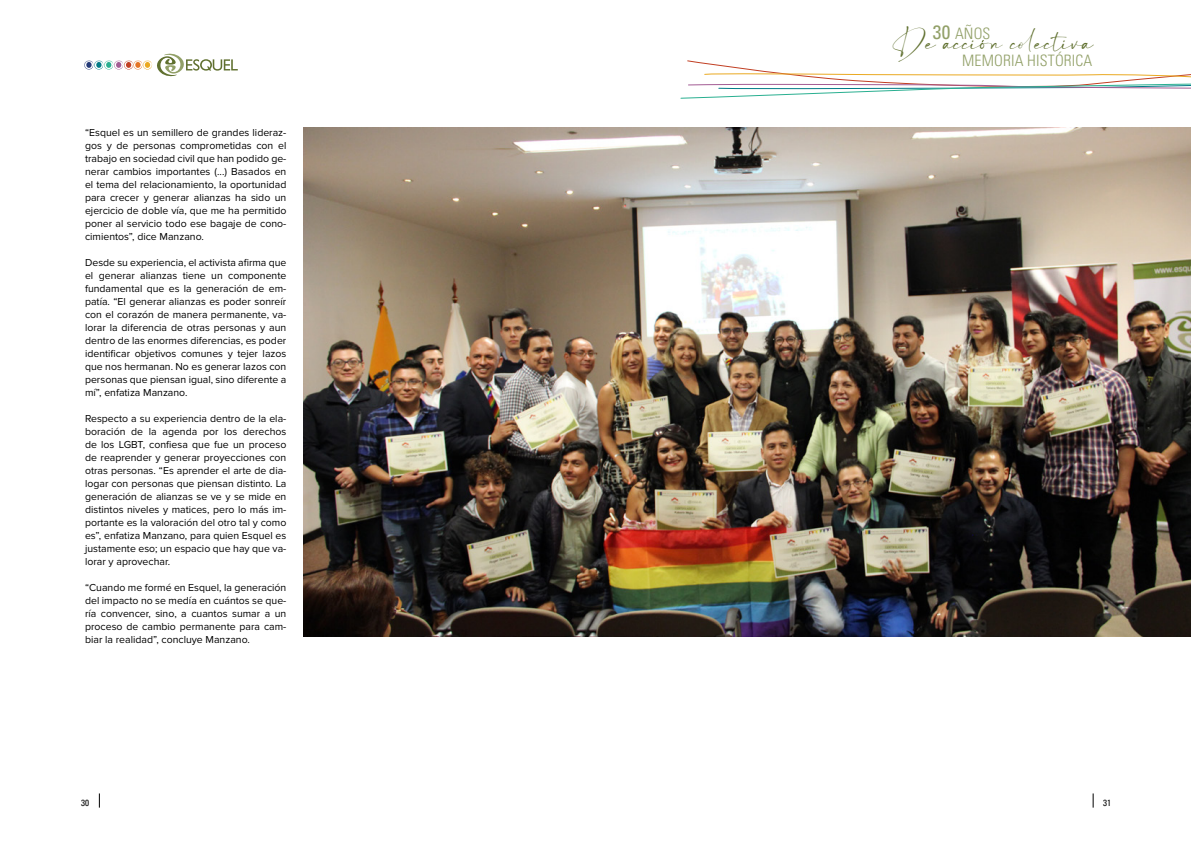
<style>
.page{position:relative;width:1191px;height:842px;background:#fff}
.page>*{position:absolute;margin:0;border:0;box-sizing:border-box;transform-origin:0 0}
.t1{font:30.3px "Estrada Signature";color:#60702f}
.t2{font:300 condensed 15.7px/27.5px "Univers LT Std";letter-spacing:.01em;color:#92a068}
.t3{font:10.5px/13px "Proxima Nova";color:#000;text-align:justify}
.t4{font:condensed 9px "Univers LT Std";color:#000}
.s1{font-weight:400;font-size:19.4px}
</style>
<div class="page">
<svg style="left:99px;top:793px;width:1px;height:15px"></svg>
<svg style="left:1093px;top:793px;width:1px;height:15px"></svg>
<svg style="left:680px;top:60px;width:511px;height:39px"></svg>
<svg style="left:84px;top:53px;width:154px;height:24px"></svg>
<img style="left:304px;top:128px;width:887px;height:508px">
<p class="t3" style="left:85px;top:126px;width:203px">“Esquel es un semillero de grandes lideraz&shy;gos y de personas comprometidas con el trabajo en sociedad civil que han podido ge&shy;nerar cambios importantes (...) Basados en el tema del relacionamiento, la oportunidad para crecer y generar alianzas ha sido un ejercicio de doble vía, que me ha permitido poner al servicio todo ese bagaje de cono&shy;cimientos”, dice Manzano.</p>
<p class="t3" style="left:85px;top:256px;width:203px">Desde su experiencia, el activista afirma que el generar alianzas tiene un componente fundamental que es la generación de em&shy;patía. “El generar alianzas es poder sonreír con el corazón de manera permanente, va&shy;lorar la diferencia de otras personas y aun dentro de las enormes diferencias, es poder identificar objetivos comunes y tejer lazos que nos hermanan. No es generar lazos con personas que piensan igual, sino diferente a mí”, enfatiza Manzano.</p>
<p class="t3" style="left:85px;top:412px;width:203px">Respecto a su experiencia dentro de la ela&shy;boración de la agenda por los derechos de los LGBT, confiesa que fue un proceso de reaprender y generar proyecciones con otras personas. “Es aprender el arte de dia&shy;logar con personas que piensan distinto. La generación de alianzas se ve y se mide en distintos niveles y matices, pero lo más im&shy;portante es la valoración del otro tal y como es”, enfatiza Manzano, para quien Esquel es justamente eso; un espacio que hay que va&shy;lorar y aprovechar.</p>
<p class="t3" style="left:85px;top:581px;width:203px">“Cuando me formé en Esquel, la generación del impacto no se medía en cuántos se que&shy;ría convencer, sino, a cuantos sumar a un proceso de cambio permanente para cam&shy;biar la realidad”, concluye Manzano.</p>
<h2 class="t2" style="left:962px;top:19px;width:132px;text-indent:-29px"><span class="s1">30</span> AÑOS<br>MEMORIA HISTÓRICA</h2>
<h1 class="t1" style="left:893px;top:21px;width:202px">De accion colectiva</h1>
<p class="t4" style="left:81px;top:797px;width:9px">30</p>
<p class="t4" style="left:1103px;top:797px;width:9px">31</p>
</div>
